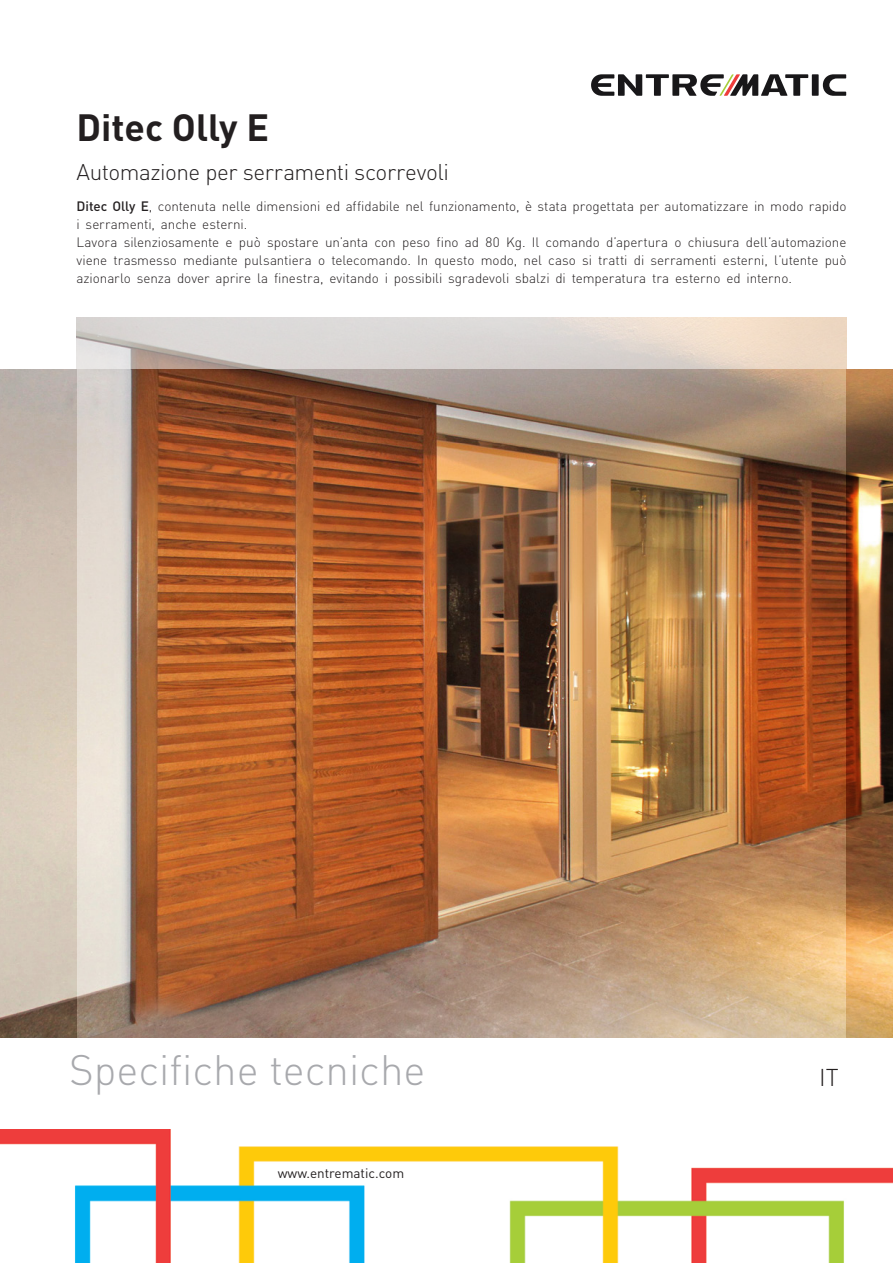
<style>
.page{position:relative;width:893px;height:1263px;background:#fff}
.page>*{position:absolute;margin:0;border:0;box-sizing:border-box;transform-origin:0 0}
.t1{font:300 42px "DIN Pro";color:#a8a9ad}
.t2{font:700 37.5px "DIN Pro";color:#231f20}
.t3{font:300 24px "DIN Pro";color:#231f20}
.Subheading_12_-15{font:300 22.5px "DIN Pro";letter-spacing:-.02em;color:#231f20}
.Bodytext_9_-15{font:300 13.5px/18px "DIN Pro";letter-spacing:-.005em;color:#231f20}
.t4{font:13.5px "DIN Pro";color:#231f20}
.s1{font-weight:500}
</style>
<div class="page">
<img style="left:77px;top:370px;width:769px;height:668px">
<img style="left:77px;top:318px;width:769px;height:52px">
<img style="left:0;top:1129px;width:893px;height:134px">
<svg style="left:823px;top:74px;width:23px;height:22px"></svg>
<div style="left:812px;top:74px;width:7px;height:22px;background:#181719"></div>
<svg style="left:591px;top:74px;width:217px;height:22px"></svg>
<img style="left:846px;top:370px;width:47px;height:668px">
<img style="left:0;top:370px;width:77px;height:668px">
<p class="t2" style="left:77px;top:102px;width:194px">Ditec Olly E</p>
<p class="Subheading_12_-15" style="left:77px;top:157px;width:374px">Automazione per serramenti scorrevoli</p>
<p class="Bodytext_9_-15" style="left:77px;top:197px;width:771px"><span class="s1">Ditec Olly E</span>, contenuta nelle dimensioni ed affidabile nel funzionamento, è stata progettata per automatizzare in modo rapido i serramenti, anche esterni.</p>
<p class="Bodytext_9_-15" style="left:77px;top:233px;width:771px;text-align:justify">Lavora silenziosamente e può spostare un’anta con peso fino ad 80 Kg. Il comando d’apertura o chiusura dell’automazione viene trasmesso mediante pulsantiera o telecomando. In questo modo, nel caso si tratti di serramenti esterni, l’utente può azionarlo senza dover aprire la finestra, evitando i possibili sgradevoli sbalzi di temperatura tra esterno ed interno.</p>
<p class="t1" style="left:69px;top:1041px;width:358px">Specifiche tecniche</p>
<p class="t4" style="left:278px;top:1163px;width:128px">www.entrematic.com</p>
<p class="t3" style="left:819px;top:1061px;width:21px">IT</p>
</div>
